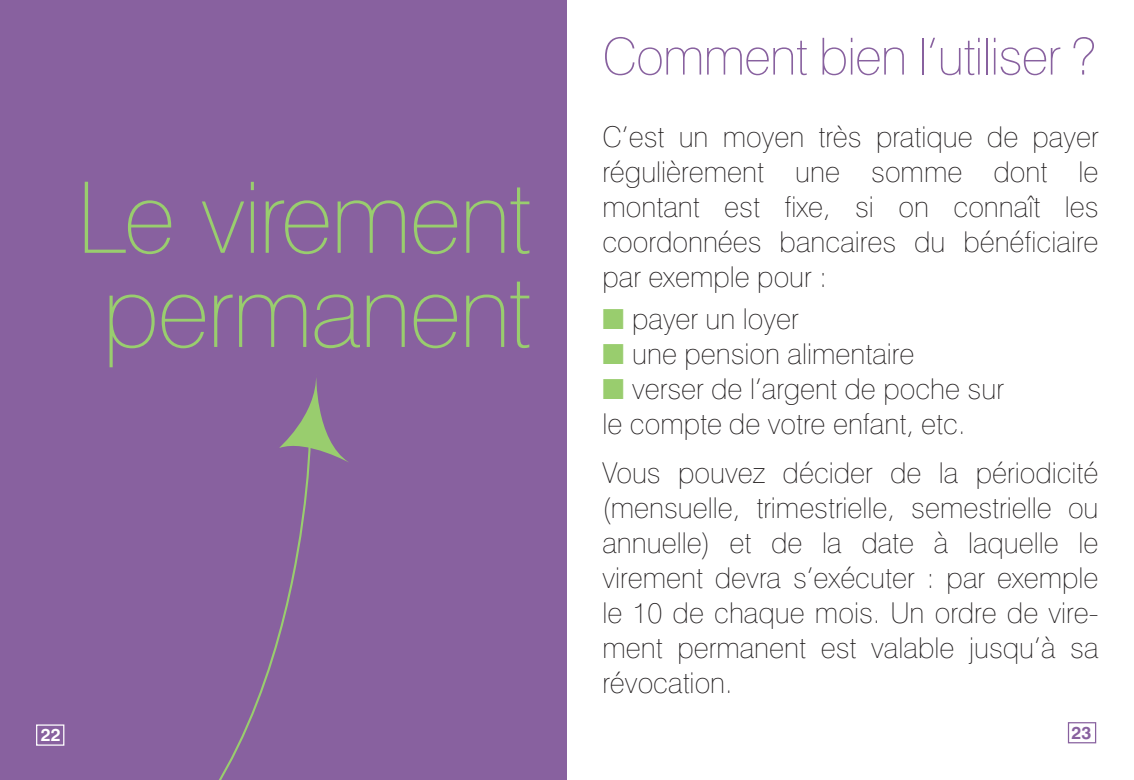
<style>
.page{position:relative;width:1134px;height:780px;background:#fff}
.page>*{position:absolute;margin:0;border:0;box-sizing:border-box;transform-origin:0 0}
.t1{font:100 98.75px "Swiss 721 BT";letter-spacing:-.02em;color:#99cd6e}
.t2{font:100 51.25px "Swiss 721 BT";letter-spacing:-.02em;color:#88619f}
.t3{font:100 28.75px/35px "Swiss 721 BT";color:#231f20;text-align:justify}
.t4{font:700 17.5px "Swiss 721 BT";color:#88619f}
.t5{font:700 17.5px "Swiss 721 BT";color:#fff}
.s1{color:#99cd6e}
</style>
<div class="page">
<div style="left:1068px;top:722px;width:28px;height:21px;border:1px solid #88619f"></div>
<div style="left:0;top:0;width:567px;height:780px;background:#88619f"></div>
<svg style="left:282px;top:378px;width:66px;height:84px"></svg>
<svg style="left:36px;top:445px;width:276px;height:335px"></svg>
<div style="left:36px;top:724px;width:28px;height:21px;border:1px solid #fff"></div>
<p class="t1" style="left:77px;top:158px;width:456px">Le virement</p>
<p class="t1" style="left:103px;top:252px;width:430px">permanent</p>
<p class="t5" style="left:41px;top:724px;width:21px">22</p>
<p class="t2" style="left:602px;top:25px;width:495px">Comment bien l’utiliser ?</p>
<p class="t3" style="left:602px;top:119px;width:498px">C’est un moyen très pratique de payer régulièrement une somme dont le montant est fixe, si on connaît les coordonnées bancaires du bénéficiaire par exemple pour :</p>
<p class="t3" style="left:602px;top:301px;width:198px"><span class="s1">■</span> payer un loyer</p>
<p class="t3" style="left:602px;top:336px;width:314px"><span class="s1">■</span> une pension alimentaire</p>
<p class="t3" style="left:602px;top:371px;width:403px"><span class="s1">■</span> verser de l’argent de poche sur le compte de votre enfant, etc.</p>
<p class="t3" style="left:602px;top:455px;width:498px">Vous pouvez décider de la périodicité (mensuelle, trimestrielle, semestrielle ou annuelle) et de la date à laquelle le virement devra s’exécuter : par exemple le 10 de chaque mois. Un ordre de vire&shy;ment permanent est valable jusqu’à sa révocation.</p>
<p class="t4" style="left:1071px;top:722px;width:20px">23</p>
</div>
